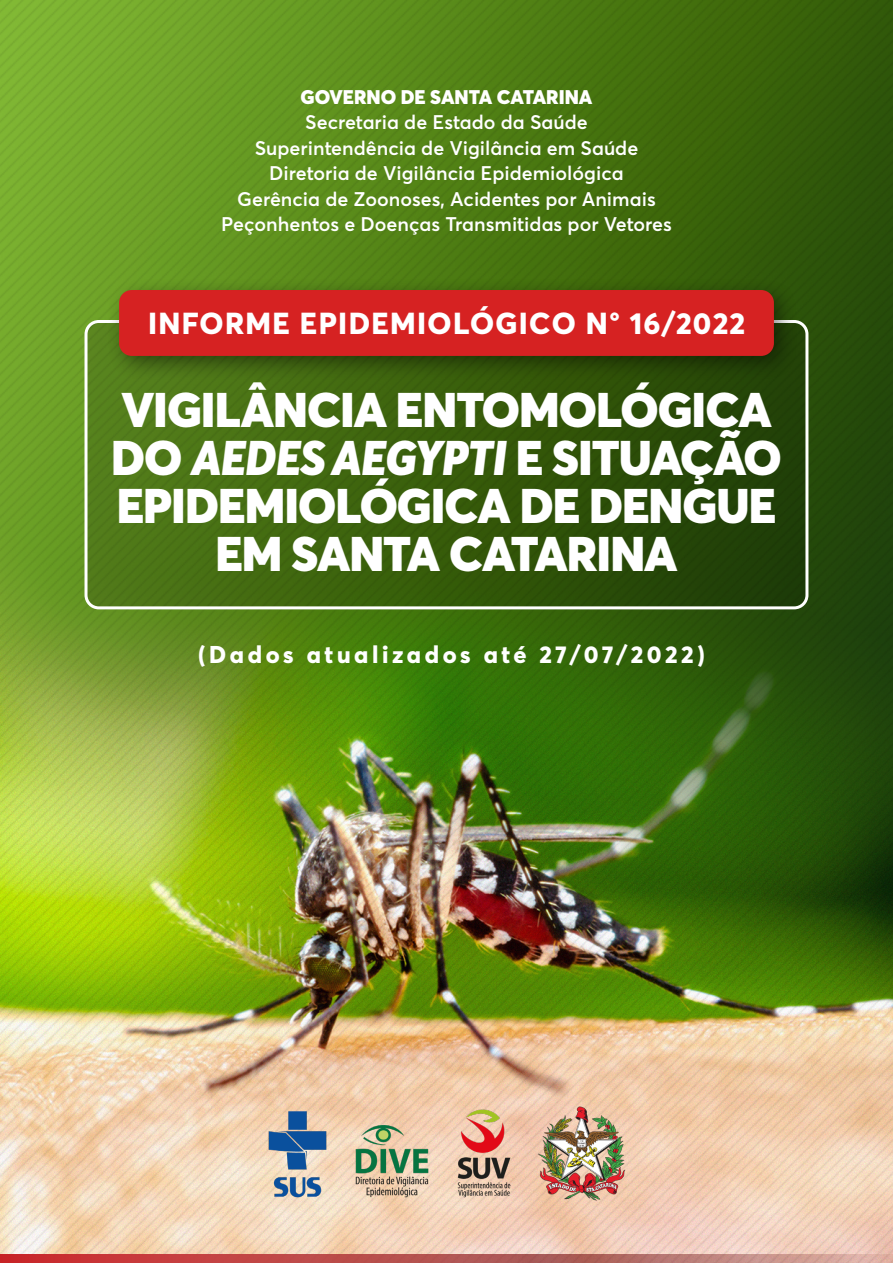
<style>
.page{position:relative;width:893px;height:1263px;background:#fff}
.page>*{position:absolute;margin:0;border:0;box-sizing:border-box;transform-origin:0 0}
.t1{font:900 48px/48px "Averta";letter-spacing:-.02em;color:#fff;text-align:center}
.t2{font:800 30px "Averta";letter-spacing:.045em;color:#fff}
.t3{font:800 24px "Averta";letter-spacing:.15em;color:#fff}
.t4{font:600 19.5px/25.5px "Averta";color:#fff;text-align:center}
.t5{font:900 19.5px "Averta";color:#fff}
.s1{font-style:italic}
</style>
<div class="page">
<img style="left:0;top:0;width:893px;height:1254px">
<div style="left:86px;top:321px;width:721px;height:287px;background:linear-gradient(to right,#537d18,#1d3b03);border-radius:13px"></div>
<div style="left:85px;top:320px;width:723px;height:289px;border:3px solid #fff;border-radius:13px"></div>
<div style="left:106px;top:277px;width:693px;height:104px;background:#000;opacity:.45"></div>
<div style="left:119px;top:290px;width:655px;height:66px;background:#d62222;border-radius:13px"></div>
<svg style="left:0;top:1254px;width:893px;height:9px;background:#be5e5a"></svg>
<img style="left:262px;top:1105px;width:367px;height:98px">
<p class="t5" style="left:301px;top:84px;width:293px">GOVERNO DE SANTA CATARINA</p>
<p class="t4" style="left:221px;top:109px;width:452px">Secretaria de Estado da Saúde<br>Superintendência de Vigilância em Saúde Diretoria de Vigilância Epidemiológica<br>Gerência de Zoonoses, Acidentes por Animais Peçonhentos e Doenças Transmitidas por Vetores</p>
<h2 class="t2" style="left:148px;top:304px;width:598px">INFORME EPIDEMIOLÓGICO N° 16/2022</h2>
<h1 class="t1" style="left:111px;top:385px;width:672px">VIGILÂNCIA ENTOMOLÓGICA<br>DO <span class="s1">AEDES AEGYPTI</span> E SITUAÇÃO<br>EPIDEMIOLÓGICA DE DENGUE<br>EM SANTA CATARINA</h1>
<p class="t3" style="left:198px;top:639px;width:508px">(Dados atualizados até 27/07/2022)</p>
</div>
